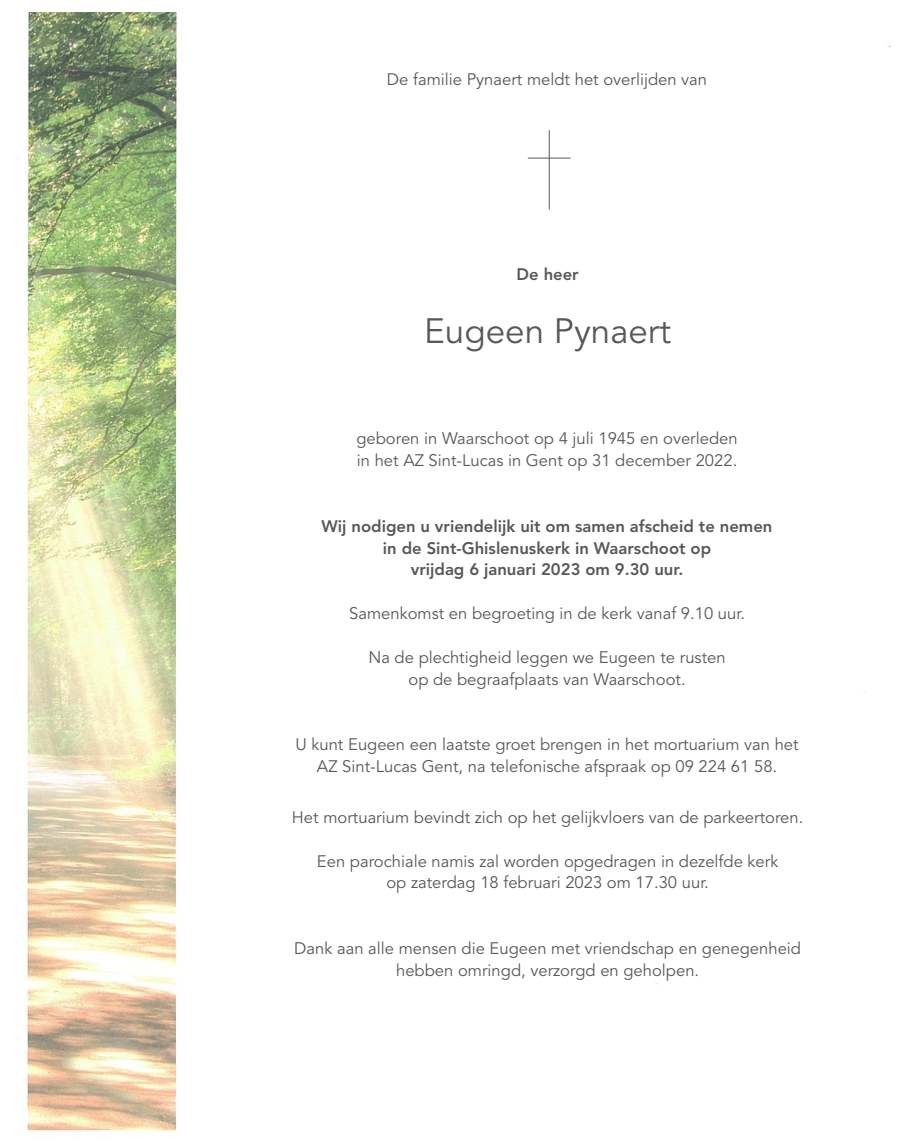
<style>
.page{position:relative;width:918px;height:1141px;background:#fff}
.page>*{position:absolute;margin:0;border:0;box-sizing:border-box;transform-origin:0 0}
.Naam_MODERN{font:35px "Avenir";color:#57585a}
.t1{font:16.62px/21.9px "Avenir LT Std";color:#57585a;text-align:center}
.Tekst_MODERN__vet{font:800 16.62px/21.9px "Avenir";color:#57585a;text-align:center}
</style>
<div class="page">
<img style="left:25px;top:12px;width:866px;height:1119px">
<hr style="left:549px;top:130px;width:1px;height:80px;background:#57585a">
<hr style="left:528px;top:158px;width:42px;height:1px;background:#57585a">
<p class="t1" style="left:387px;top:68px;width:322px">De familie Pynaert meldt het overlijden van</p>
<p class="Tekst_MODERN__vet" style="left:516px;top:263px;width:64px">De heer</p>
<p class="Naam_MODERN" style="left:424px;top:311px;width:248px">Eugeen Pynaert</p>
<p class="t1" style="left:356px;top:428px;width:383px;text-align:left">geboren in Waarschoot op 4 juli 1945 en overleden in het AZ Sint-Lucas in Gent op 31 december 2022.</p>
<p class="Tekst_MODERN__vet" style="left:322px;top:515px;width:452px">Wij nodigen u vriendelijk uit om samen afscheid te nemen in de Sint-Ghislenuskerk in Waarschoot op</p>
<p class="Tekst_MODERN__vet" style="left:411px;top:559px;width:274px">vrijdag 6 januari 2023 om 9.30 uur.</p>
<p class="t1" style="left:349px;top:603px;width:397px">Samenkomst en begroeting in de kerk vanaf 9.10 uur.</p>
<p class="t1" style="left:368px;top:647px;width:359px">Na de plechtigheid leggen we Eugeen te rusten op de begraafplaats van Waarschoot.</p>
<p class="t1" style="left:295px;top:734px;width:505px">U kunt Eugeen een laatste groet brengen in het mortuarium van het<br>AZ Sint-Lucas Gent, na telefonische afspraak op 09 224 61 58.</p>
<p class="t1" style="left:292px;top:807px;width:513px">Het mortuarium bevindt zich op het gelijkvloers van de parkeertoren.</p>
<p class="t1" style="left:317px;top:850px;width:463px">Een parochiale namis zal worden opgedragen in dezelfde kerk op zaterdag 18 februari 2023 om 17.30 uur.</p>
<p class="t1" style="left:294px;top:938px;width:508px">Dank aan alle mensen die Eugeen met vriendschap en genegenheid hebben omringd, verzorgd en geholpen.</p>
</div>
